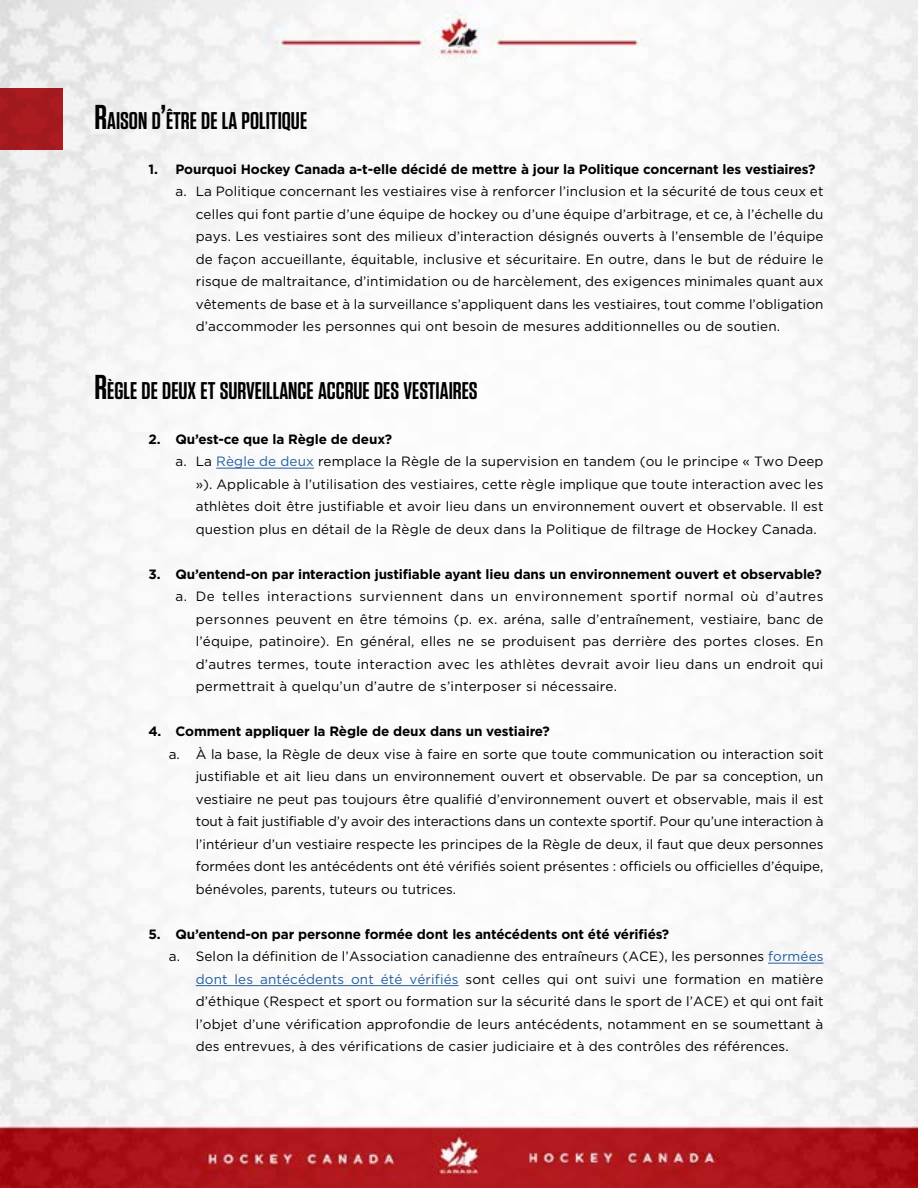
<style>
.page{position:relative;width:918px;height:1188px;background:#fff}
.page>*{position:absolute;margin:0;border:0;box-sizing:border-box;transform-origin:0 0}
.t1{font:600 24.15px "Tungsten";color:#000}
.t2{font:13.5px/22.5px "Gotham";letter-spacing:.01em;color:#000;text-align:justify}
.t3{font:700 13.5px "Gotham";letter-spacing:-.01em;color:#000}
.s1{font-size:34.5px}
.s2{color:#215e9e}
</style>
<div class="page">
<img style="left:0;top:0;width:918px;height:1188px">
<div style="left:0;top:89px;width:62px;height:61px;background:#a41a1e"></div>
<hr style="left:216px;top:468px;width:98px;height:1px;background:#215e9e">
<hr style="left:768px;top:963px;width:56px;height:1px;background:#215e9e">
<hr style="left:196px;top:985px;width:263px;height:1px;background:#215e9e">
<h1 class="t1" style="left:94px;top:108px;width:214px"><span class="s1">R</span>AISON D<span class="s1">’</span>ÊTRE DE LA POLITIQUE</h1>
<p class="t3" style="left:148px;top:160px;width:669px">1. Pourquoi Hockey Canada a-t-elle décidé de mettre à jour la Politique concernant les vestiaires?</p>
<p class="t2" style="left:196px;top:180px;width:629px;text-indent:-20px">a. La Politique concernant les vestiaires vise à renforcer l’inclusion et la sécurité de tous ceux et celles qui font partie d’une équipe de hockey ou d’une équipe d’arbitrage, et ce, à l’échelle du pays. Les vestiaires sont des milieux d’interaction désignés ouverts à l’ensemble de l’équipe de façon accueillante, équitable, inclusive et sécuritaire. En outre, dans le but de réduire le risque de maltraitance, d’intimidation ou de harcèlement, des exigences minimales quant aux vêtements de base et à la surveillance s’appliquent dans les vestiaires, tout comme l’obligation d’accommoder les personnes qui ont besoin de mesures additionnelles ou de soutien.</p>
<h1 class="t1" style="left:94px;top:378px;width:385px"><span class="s1">R</span>ÈGLE DE DEUX ET SURVEILLANCE ACCRUE DES VESTIAIRES</h1>
<p class="t3" style="left:148px;top:430px;width:245px">2. Qu’est-ce que la Règle de deux?</p>
<p class="t2" style="left:176px;top:450px;width:650px">a. La <span class="s2">Règle de deux</span> remplace la Règle de la supervision en tandem (ou le principe « Two Deep</p>
<p class="t2" style="left:196px;top:473px;width:629px">»). Applicable à l’utilisation des vestiaires, cette règle implique que toute interaction avec les</p>
<p class="t2" style="left:196px;top:495px;width:629px">athlètes doit être justifiable et avoir lieu dans un environnement ouvert et observable. Il est</p>
<p class="t2" style="left:196px;top:518px;width:623px">question plus en détail de la Règle de deux dans la Politique de filtrage de Hockey Canada.</p>
<p class="t3" style="left:148px;top:565px;width:675px">3. Qu’entend-on par interaction justifiable ayant lieu dans un environnement ouvert et observable?</p>
<p class="t2" style="left:196px;top:585px;width:629px;text-indent:-20px">a. De telles interactions surviennent dans un environnement sportif normal où d’autres personnes peuvent en être témoins (p. ex. aréna, salle d’entraînement, vestiaire, banc de l’équipe, patinoire). En général, elles ne se produisent pas derrière des portes closes. En d’autres termes, toute interaction avec les athlètes devrait avoir lieu dans un endroit qui permettrait à quelqu’un d’autre de s’interposer si nécessaire.</p>
<p class="t3" style="left:148px;top:723px;width:403px">4. Comment appliquer la Règle de deux dans un vestiaire?</p>
<p class="t2" style="left:196px;top:743px;width:629px;text-indent:-27px">a. À la base, la Règle de deux vise à faire en sorte que toute communication ou interaction soit justifiable et ait lieu dans un environnement ouvert et observable. De par sa conception, un vestiaire ne peut pas toujours être qualifié d’environnement ouvert et observable, mais il est tout à fait justifiable d’y avoir des interactions dans un contexte sportif. Pour qu’une interaction à l’intérieur d’un vestiaire respecte les principes de la Règle de deux, il faut que deux personnes formées dont les antécédents ont été vérifiés soient présentes : officiels ou officielles d’équipe, bénévoles, parents, tuteurs ou tutrices.</p>
<p class="t3" style="left:148px;top:925px;width:522px">5. Qu’entend-on par personne formée dont les antécédents ont été vérifiés?</p>
<p class="t2" style="left:169px;top:945px;width:656px">a. Selon la définition de l’Association canadienne des entraîneurs (ACE), les personnes <span class="s2">formées</span></p>
<p class="t2" style="left:196px;top:968px;width:629px"><span class="s2">dont les antécédents ont été vérifiés</span> sont celles qui ont suivi une formation en matière</p>
<p class="t2" style="left:196px;top:990px;width:629px">d’éthique (Respect et sport ou formation sur la sécurité dans le sport de l’ACE) et qui ont fait</p>
<p class="t2" style="left:196px;top:1013px;width:629px">l’objet d’une vérification approfondie de leurs antécédents, notamment en se soumettant à</p>
<p class="t2" style="left:196px;top:1035px;width:594px">des entrevues, à des vérifications de casier judiciaire et à des contrôles des références.</p>
</div>
